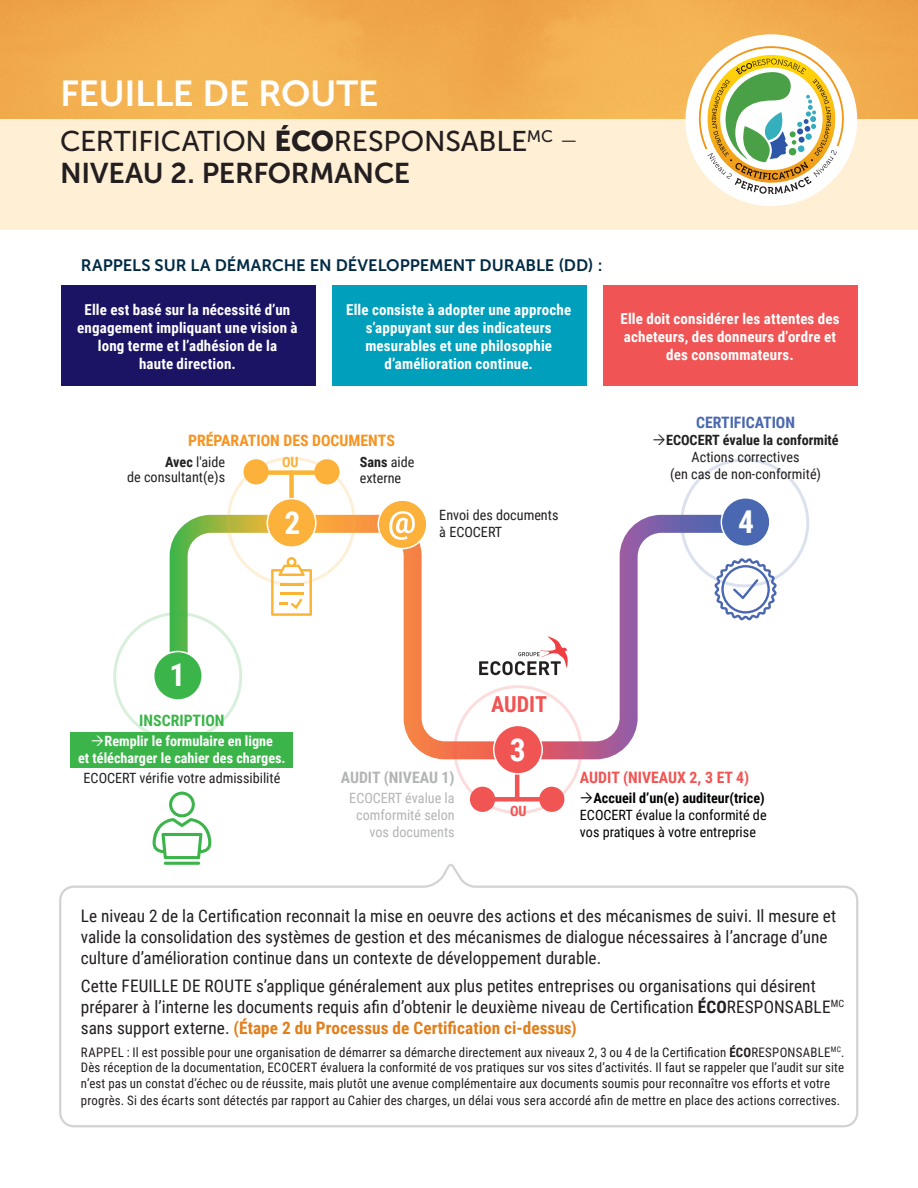
<style>
.page{position:relative;width:918px;height:1188px;background:#fff}
.page>*{position:absolute;margin:0;border:0;box-sizing:border-box;transform-origin:0 0}
.t1{font:36px "Museo Sans 700";letter-spacing:-.015em;color:#fff}
.t2{font:700 31.5px "Roboto Condensed";color:#fff}
.t3{font:28.5px "Museo Sans 500";letter-spacing:-.005em;color:#231f20}
.t4{font:28.5px "Museo Sans 700";letter-spacing:-.01em;color:#231f20}
.t5{font:700 22.05px "Roboto Condensed";color:#f05453}
.t6{font:17.25px/21px "Roboto Condensed";color:#231f20}
.t7{font:16.5px "Museo Sans 700";color:#002a44}
.t8{font:700 15.75px "Roboto Condensed";color:#f79320}
.t9{font:700 15.75px "Roboto Condensed";color:#f05453}
.t10{font:700 15.75px "Roboto Condensed";color:#b3b4b4}
.t11{font:700 15.75px "Roboto Condensed";color:#4a68b1}
.t12{font:700 15.75px "Roboto Condensed";color:#3bb54a}
.t13{font:700 15px/18px "Roboto Condensed";letter-spacing:.01em;color:#fff;text-align:center}
.t14{font:14.1px/17px "Roboto Condensed";color:#221f1f}
.t15{font:700 14.1px/17px "Roboto Condensed";color:#fff}
.t16{font:14.1px/17px "Roboto Condensed";color:#020304}
.t17{font:14.1px/17px "Roboto Condensed";color:#b3b4b4;text-align:right}
.t18{font:700 14.1px "Roboto Condensed";color:#020304}
.t19{font:700 14.1px "Roboto Condensed";color:#221f1f}
.t20{font:700 14.1px "Roboto Condensed";color:#fcb13b}
.t21{font:700 14.1px "Roboto Condensed";color:#f05453}
.t22{font:13.2px/16px "Roboto Condensed";letter-spacing:.015em;color:#231f20}
.s1{font-family:"Museo Sans 900"}
.s2{font-family:"Museo Sans 100"}
.s3{font-weight:700}
.s4{font-weight:700;color:#e07f1b}
</style>
<div class="page">
<img style="left:0;top:0;width:918px;height:119px">
<div style="left:0;top:119px;width:918px;height:111px;background:#fff0d5"></div>
<svg style="left:59px;top:861px;width:800px;height:267px"></svg>
<div style="left:685px;top:34px;width:172px;height:172px;background:#fff;border-radius:50%"></div>
<svg style="left:699px;top:46px;width:145px;height:148px"></svg>
<svg style="left:536px;top:506px;width:176px;height:262px"></svg>
<svg style="left:312px;top:506px;width:224px;height:262px"></svg>
<div style="left:453px;top:685px;width:129px;height:129px;border:3px solid #f05453;border-radius:50%"></div>
<div style="left:680px;top:458px;width:129px;height:129px;border:3px solid #4a68b1;border-radius:50%"></div>
<div style="left:495px;top:797px;width:44px;height:5px;background:#f05453"></div>
<div style="left:539px;top:787px;width:25px;height:25px;background:#f05453;border-radius:50%"></div>
<div style="left:470px;top:787px;width:25px;height:25px;background:#f05453;border-radius:50%"></div>
<hr style="left:515px;top:769px;width:4px;height:30px;background:#f05453">
<div style="left:266px;top:470px;width:58px;height:5px;background:#fbb536"></div>
<div style="left:289px;top:473px;width:5px;height:28px;background:#fbb536"></div>
<svg style="left:153px;top:792px;width:58px;height:67px"></svg>
<hr style="left:164px;top:862px;width:36px;height:3px;background:#3bb54a;border-radius:2px">
<svg style="left:161px;top:506px;width:151px;height:202px"></svg>
<div style="left:154px;top:652px;width:48px;height:48px;background:#3bb54a;border-radius:50%"></div>
<div style="left:153px;top:651px;width:50px;height:50px;border:2px solid #fff;border-radius:50%"></div>
<div style="left:721px;top:498px;width:49px;height:48px;background:#4a68b1;border-radius:50%"></div>
<div style="left:721px;top:497px;width:50px;height:50px;border:2px solid #fff;border-radius:50%"></div>
<div style="left:267px;top:499px;width:49px;height:48px;background:#fcb13b;border-radius:50%"></div>
<div style="left:267px;top:498px;width:50px;height:50px;border:2px solid #fff;border-radius:50%"></div>
<div style="left:494px;top:725px;width:48px;height:49px;background:#f05453;border-radius:50%"></div>
<div style="left:493px;top:725px;width:50px;height:50px;border:2px solid #fff;border-radius:50%"></div>
<div style="left:314px;top:459px;width:26px;height:25px;background:#fcb13b;border-radius:50%"></div>
<div style="left:244px;top:459px;width:25px;height:25px;background:#fcb13b;border-radius:50%"></div>
<svg style="left:712px;top:511px;width:67px;height:110px"></svg>
<div style="left:378px;top:500px;width:49px;height:49px;background:#fcb13b;border-radius:50%"></div>
<div style="left:378px;top:499px;width:50px;height:50px;border:2px solid #fff;border-radius:50%"></div>
<svg style="left:389px;top:511px;width:26px;height:29px"></svg>
<svg style="left:479px;top:636px;width:89px;height:39px"></svg>
<div style="left:71px;top:732px;width:222px;height:36px;background:#3bb54a"></div>
<div style="left:61px;top:286px;width:254px;height:100px;background:#1b1464"></div>
<div style="left:332px;top:286px;width:254px;height:100px;background:#009fbc"></div>
<div style="left:603px;top:286px;width:254px;height:100px;background:#f05454"></div>
<h1 class="t1" style="left:60px;top:74px;width:320px">FEUILLE DE ROUTE</h1>
<h3 class="t3" style="left:60px;top:126px;width:519px">CERTIFICATION <span class="s1">ÉCO</span>RESPONSABLE<sup>MC</sup> <span class="s2">–</span></h3>
<h3 class="t4" style="left:60px;top:157px;width:352px">NIVEAU 2. PERFORMANCE</h3>
<p class="t7" style="left:81px;top:257px;width:523px">RAPPELS SUR LA DÉMARCHE EN DÉVELOPPEMENT DURABLE (DD) :</p>
<p class="t13" style="left:77px;top:300px;width:222px">Elle est basé sur la nécessité d’un engagement impliquant une vision à long terme et l’adhésion de la<br>haute direction.</p>
<p class="t13" style="left:346px;top:300px;width:227px">Elle consiste à adopter une approche s’appuyant sur des indicateurs mesurables et une philosophie d’amélioration continue.</p>
<p class="t13" style="left:621px;top:309px;width:221px">Elle doit considérer les attentes des acheteurs, des donneurs d’ordre et des consommateurs.</p>
<p class="t8" style="left:188px;top:430px;width:208px">PRÉPARATION DES DOCUMENTS</p>
<p class="t14" style="left:127px;top:453px;width:100px;line-height:15.8px;text-align:right"><span class="s3">Avec</span> l'aide<br>de consultant(e)s</p>
<p class="t20" style="left:282px;top:452px;width:18px">OU</p>
<h2 class="t2" style="left:285px;top:501px;width:17px">2</h2>
<p class="t14" style="left:360px;top:454px;width:56px;line-height:15.8px"><span class="s3">Sans</span> aide externe</p>
<p class="t14" style="left:439px;top:506px;width:121px">Envoi des documents à ECOCERT</p>
<p class="t11" style="left:696px;top:412px;width:101px">CERTIFICATION</p>
<p class="t19" style="left:666px;top:430px;width:174px">ECOCERT évalue la conformité</p>
<p class="t14" style="left:670px;top:448px;width:153px;text-align:center">Actions correctives<br>(en cas de non-conformité)</p>
<h2 class="t2" style="left:738px;top:500px;width:17px">4</h2>
<h2 class="t2" style="left:170px;top:653px;width:17px">1</h2>
<p class="t12" style="left:139px;top:709px;width:87px">INSCRIPTION</p>
<p class="t15" style="left:78px;top:732px;width:209px;text-indent:26px">Remplir le formulaire en ligne et télécharger le cahier des charges.</p>
<p class="t14" style="left:84px;top:769px;width:198px">ECOCERT vérifie votre admissibilité</p>
<p class="t10" style="left:341px;top:766px;width:115px">AUDIT (NIVEAU 1)</p>
<p class="t17" style="left:349px;top:789px;width:107px">ECOCERT évalue la comformité selon vos documents</p>
<p class="t5" style="left:491px;top:689px;width:57px">AUDIT</p>
<h2 class="t2" style="left:510px;top:728px;width:17px">3</h2>
<p class="t21" style="left:510px;top:801px;width:18px">OU</p>
<p class="t9" style="left:580px;top:766px;width:171px">AUDIT (NIVEAUX 2, 3 ET 4)</p>
<p class="t18" style="left:594px;top:788px;width:173px">Accueil d’un(e) auditeur(trice)</p>
<p class="t16" style="left:580px;top:806px;width:188px">ECOCERT évalue la conformité de vos pratiques à votre entreprise</p>
<p class="t6" style="left:81px;top:905px;width:757px">Le niveau 2 de la Certification reconnait la mise en oeuvre des actions et des mécanismes de suivi. Il mesure et valide la consolidation des systèmes de gestion et des mécanismes de dialogue nécessaires à l’ancrage d’une culture d’amélioration continue dans un contexte de développement durable.</p>
<p class="t6" style="left:81px;top:975px;width:765px">Cette FEUILLE DE ROUTE s’applique généralement aux plus petites entreprises ou organisations qui désirent préparer à l’interne les documents requis afin d’obtenir le deuxième niveau de Certification <span class="s3">ÉCO</span>RESPONSABLE<sup>MC </sup>sans support externe. <span class="s4">(Étape 2 du Processus de Certification ci-dessus)</span></p>
<p class="t22" style="left:81px;top:1043px;width:765px">RAPPEL : Il est possible pour une organisation de démarrer sa démarche directement aux niveaux 2, 3 ou 4 de la Certification <span class="s3">ÉCO</span>RESPONSABLE<sup>MC</sup>.<br>Dès réception de la documentation, ECOCERT évaluera la conformité de vos pratiques sur vos sites d’activités. Il faut se rappeler que l’audit sur site n’est pas un constat d’échec ou de réussite, mais plutôt une avenue complémentaire aux documents soumis pour reconnaître vos efforts et votre progrès. Si des écarts sont détectés par rapport au Cahier des charges, un délai vous sera accordé afin de mettre en place des actions correctives.</p>
</div>
